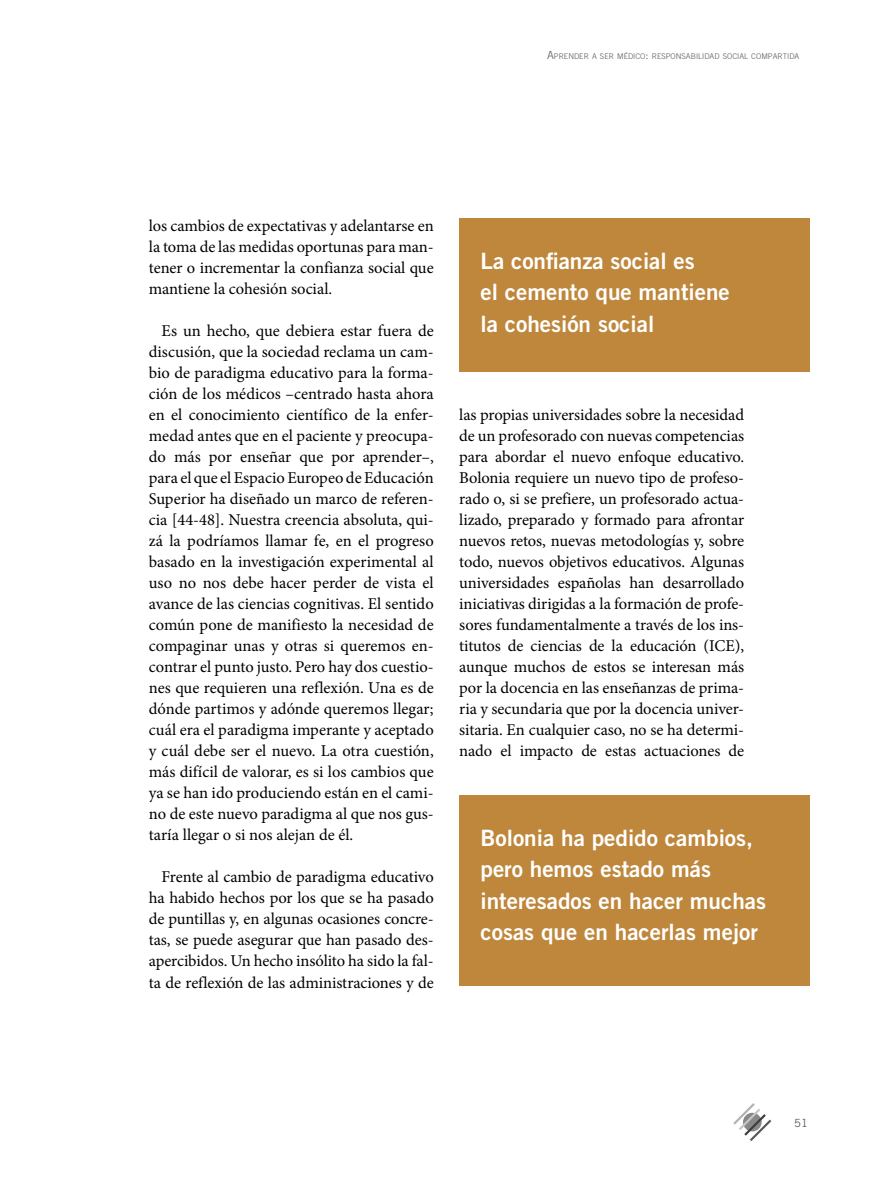
<style>
.page{position:relative;width:893px;height:1191px;background:#fff}
.page>*{position:absolute;margin:0;border:0;box-sizing:border-box;transform-origin:0 0}
.t1{font:22.5px/31.5px "Trade Gothic LT Std Bd 2";color:#fff}
.t2{font:16.5px/21px "Minion Pro";letter-spacing:-.005em;color:#000;text-align:justify}
.t3{font:11.25px "Trade Gothic LT Std";color:#58585a}
.t4{font:300 7.8px "Trade Gothic LT Std";color:#58585a}
.s1{font-size:11.25px}
</style>
<div class="page">
<svg style="left:733px;top:1103px;width:38px;height:38px"></svg>
<div style="left:459px;top:218px;width:350px;height:154px;background:#be873b"></div>
<div style="left:459px;top:795px;width:350px;height:191px;background:#be873b"></div>
<p class="t4" style="left:547px;top:52px;width:254px"><span class="s1">A</span>PRENDER A SER M ÉDICO<span class="s1">:</span> RESPONSABILIDAD SOCIAL COM PARTIDA</p>
<p class="t2" style="left:149px;top:215px;width:286px">los cambios de expectativas y adelantarse en la toma de las medidas oportunas para man&shy;tener o incrementar la confianza social que mantiene la cohesión social.</p>
<p class="t2" style="left:149px;top:320px;width:286px;text-indent:13px">Es un hecho, que debiera estar fuera de discusión, que la sociedad reclama un cam&shy;bio de paradigma educativo para la forma&shy;ción de los médicos –centrado hasta ahora en el conocimiento científico de la enfer&shy;medad antes que en el paciente y preocupa&shy;do más por enseñar que por aprender–, para el que el Espacio Europeo de Educación Superior ha diseñado un marco de referen&shy;cia [44-48]. Nuestra creencia absoluta, qui&shy;zá la podríamos llamar fe, en el progreso basado en la investigación experimental al uso no nos debe hacer perder de vista el avance de las ciencias cognitivas. El sentido común pone de manifiesto la necesidad de compaginar unas y otras si queremos en&shy;contrar el punto justo. Pero hay dos cuestio&shy;nes que requieren una reflexión. Una es de dónde partimos y adónde queremos llegar; cuál era el paradigma imperante y aceptado y cuál debe ser el nuevo. La otra cuestión, más difícil de valorar, es si los cambios que ya se han ido produciendo están en el cami&shy;no de este nuevo paradigma al que nos gus&shy;taría llegar o si nos alejan de él.</p>
<p class="t2" style="left:149px;top:866px;width:286px;text-indent:13px">Frente al cambio de paradigma educativo ha habido hechos por los que se ha pasado de puntillas y, en algunas ocasiones concre&shy;tas, se puede asegurar que han pasado des&shy;apercibidos. Un hecho insólito ha sido la fal&shy;ta de reflexión de las administraciones y de</p>
<h1 class="t1" style="left:480px;top:244px;width:251px">La confianza social es<br>el cemento que mantiene la cohesión social</h1>
<p class="t2" style="left:459px;top:404px;width:286px">las propias universidades sobre la necesidad de un profesorado con nuevas competencias para abordar el nuevo enfoque educativo.<br>Bolonia requiere un nuevo tipo de profeso&shy;rado o, si se prefiere, un profesorado actua&shy;lizado, preparado y formado para afrontar nuevos retos, nuevas metodologías y, sobre todo, nuevos objetivos educativos. Algunas universidades españolas han desarrollado iniciativas dirigidas a la formación de profe&shy;sores fundamentalmente a través de los ins&shy;titutos de ciencias de la educación (ICE), aunque muchos de estos se interesan más por la docencia en las enseñanzas de prima&shy;ria y secundaria que por la docencia univer&shy;sitaria. En cualquier caso, no se ha determi&shy;nado el impacto de estas actuaciones de</p>
<h1 class="t1" style="left:480px;top:821px;width:287px">Bolonia ha pedido cambios, pero hemos estado más interesados en hacer muchas cosas que en hacerlas mejor</h1>
<p class="t3" style="left:794px;top:1116px;width:15px">51</p>
</div>
